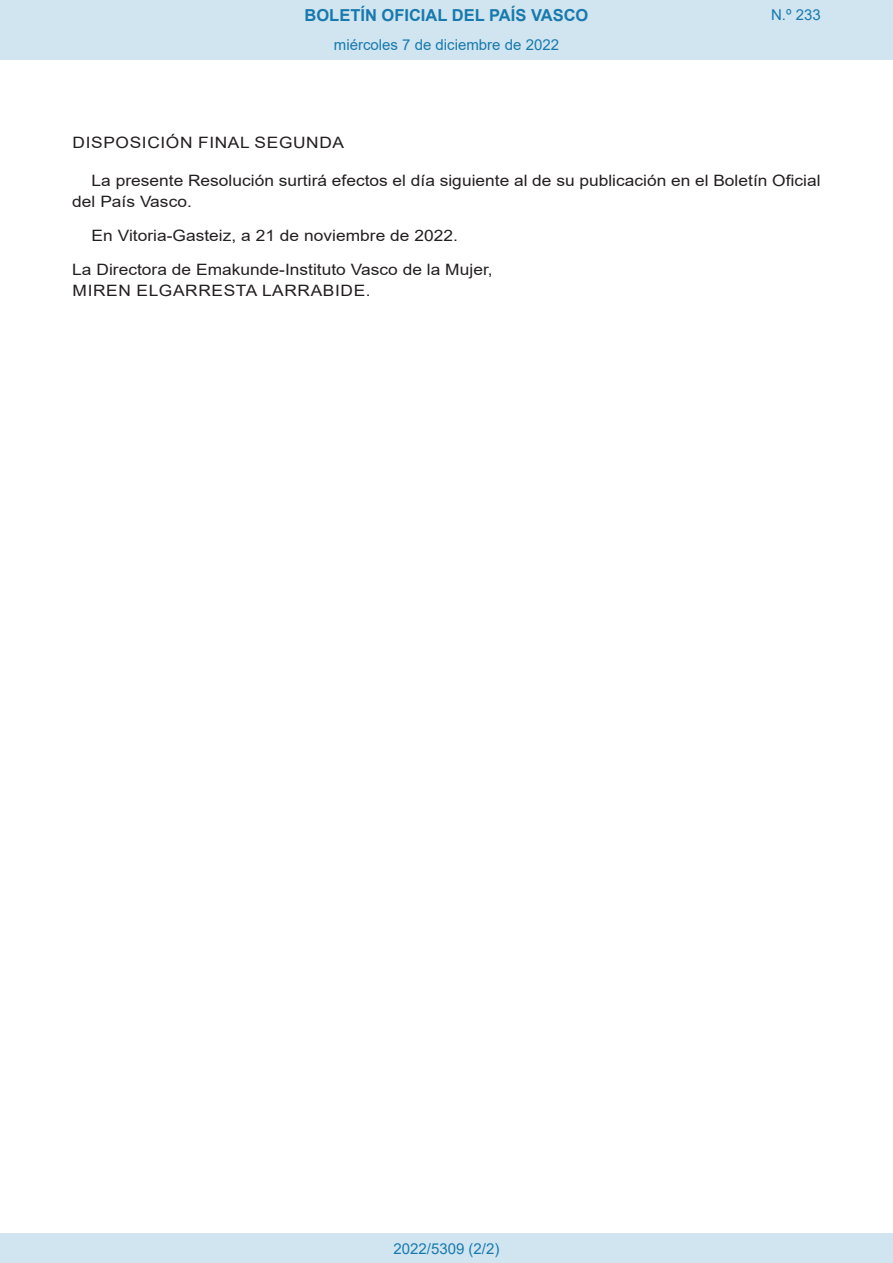
<style>
.page{position:relative;width:893px;height:1263px;background:#fff}
.page>*{position:absolute;margin:0;border:0;box-sizing:border-box;transform-origin:0 0}
.t1{font:700 16.5px "Arial";color:#1879ad}
.BOPVDetalle{font:15.6px/21px "Arial";color:#231f20;scale:1.11 1}
.BOPVFirmaPuesto{font:15.6px "Arial";color:#231f20;scale:1.11 1}
.BOPVFirmaLugFec{font:15.6px "Arial";color:#231f20;scale:1.11 1}
.BOPVFirmaNombre{font:15.6px "Arial";letter-spacing:.035em;color:#231f20;scale:1.11 1}
.BOPVDisposicion{font:15.6px "Arial";letter-spacing:.035em;color:#231f20;scale:1.11 1}
.Paginacion_Centro{font:15px "Arial";color:#1879ad}
</style>
<div class="page">
<div style="left:0;top:0;width:893px;height:60px;background:#d0e5f0"></div>
<div style="left:0;top:1233px;width:893px;height:30px;background:#d0e5f0"></div>
<p class="t1" style="left:305px;top:3px;width:285px">BOLETÍN OFICIAL DEL PAÍS VASCO</p>
<p class="Paginacion_Centro" style="left:334px;top:35px;width:227px">miércoles 7 de diciembre de 2022</p>
<p class="Paginacion_Centro" style="left:771px;top:5px;width:51px">N.º 233</p>
<p class="BOPVDisposicion" style="left:73px;top:132px;width:246px">DISPOSICIÓN FINAL SEGUNDA</p>
<p class="BOPVDetalle" style="left:72px;top:170px;width:676px;text-indent:19px">La presente Resolución surtirá efectos el día siguiente al de su publicación en el Boletín Oficial del País Vasco.</p>
<p class="BOPVFirmaLugFec" style="left:92px;top:225px;width:331px">En Vitoria-Gasteiz, a 21 de noviembre de 2022.</p>
<p class="BOPVFirmaPuesto" style="left:72px;top:258px;width:380px">La Directora de Emakunde-Instituto Vasco de la Mujer,</p>
<p class="BOPVFirmaNombre" style="left:73px;top:279px;width:270px">MIREN ELGARRESTA LARRABIDE.</p>
<p class="Paginacion_Centro" style="left:393px;top:1238px;width:107px">2022/5309 (2/2)</p>
</div>
